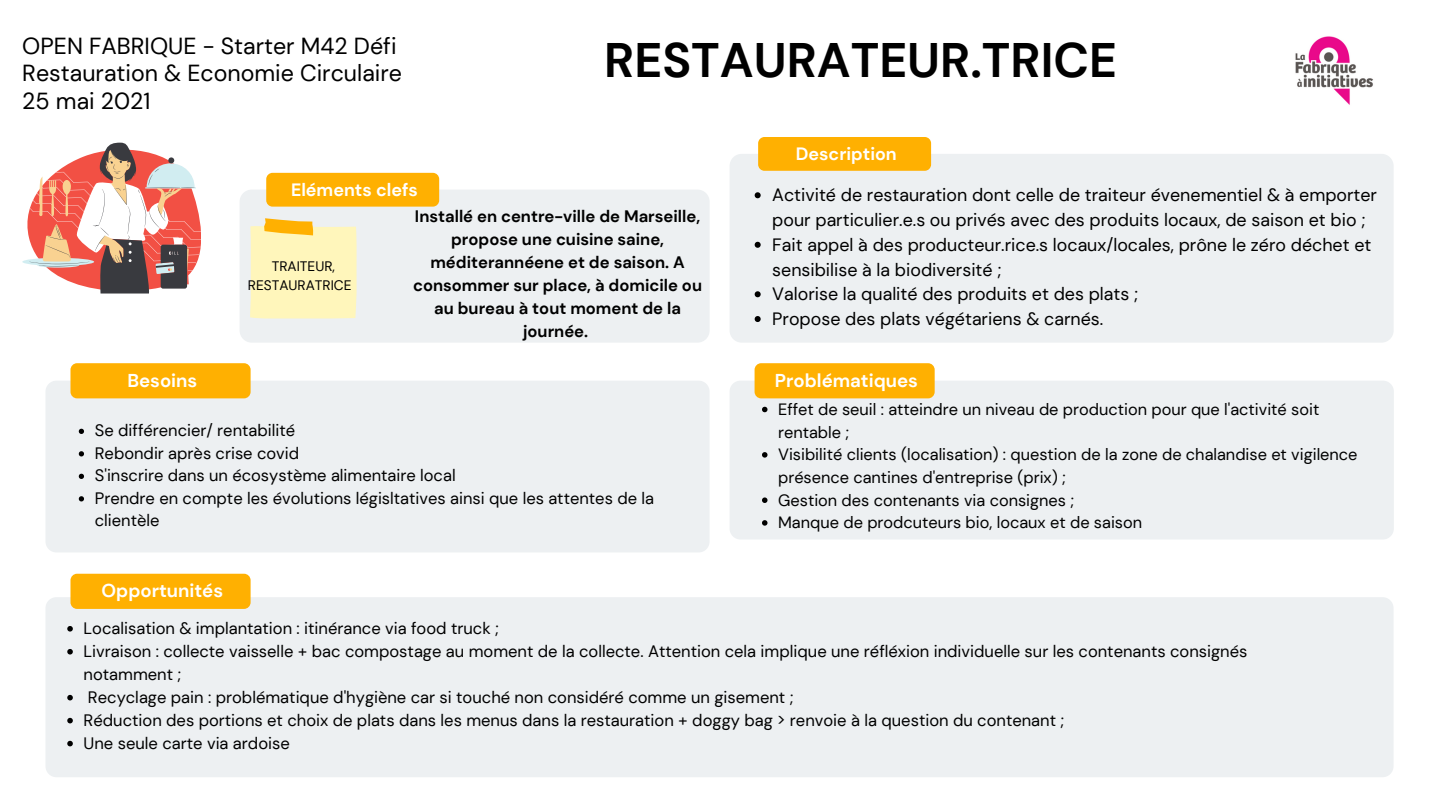
<style>
.page{position:relative;width:1440px;height:810px;background:#fff}
.page>*{position:absolute;margin:0;border:0;box-sizing:border-box;transform-origin:0 0}
.t1{font:700 48.4px "DM Sans";color:#000}
.t2{font:23.2px/27.6px "DM Sans";color:#000}
.t3{font:700 18.6px "DM Sans";color:#fff}
.t4{font:700 17.9px "DM Sans";color:#fff}
.t5{font:17.8px/24.8px "DM Sans";color:#000}
.t6{font:16.6px/23px "DM Sans";color:#000}
.t7{font:700 16.6px/23px "DM Sans";color:#000;text-align:center}
.t8{font:16.5px/22.5px "DM Sans";color:#000}
.t9{font:16.4px/22.7px "DM Sans";color:#000}
.t10{font:13.7px/19.2px "DM Sans";color:#000;text-align:center}
</style>
<div class="page">
<div style="left:240px;top:190px;width:470px;height:153px;background:#edf0f2;border-radius:12px"></div>
<div style="left:730px;top:154px;width:664px;height:189px;background:#edf0f2;border-radius:12px"></div>
<div style="left:45px;top:381px;width:665px;height:171px;background:#edf0f2;border-radius:11px"></div>
<div style="left:45px;top:597px;width:1349px;height:180px;background:#edf0f2;border-radius:11px"></div>
<div style="left:730px;top:381px;width:664px;height:159px;background:#edf0f2;border-radius:11px"></div>
<div style="left:266px;top:173px;width:173px;height:34px;background:#ffb001;border-radius:6px"></div>
<div style="left:71px;top:363px;width:180px;height:35px;background:#ffb001;border-radius:7px"></div>
<div style="left:71px;top:574px;width:180px;height:35px;background:#ffb001;border-radius:7px"></div>
<div style="left:755px;top:363px;width:180px;height:35px;background:#ffb001;border-radius:7px"></div>
<div style="left:758px;top:137px;width:173px;height:34px;background:#ffb001;border-radius:6px"></div>
<svg style="left:250px;top:218px;width:107px;height:101px"></svg>
<svg style="left:22px;top:143px;width:179px;height:150px"></svg>
<svg style="left:755px;top:192px;width:6px;height:6px"></svg>
<svg style="left:755px;top:242px;width:6px;height:6px"></svg>
<svg style="left:755px;top:291px;width:6px;height:6px"></svg>
<svg style="left:755px;top:316px;width:6px;height:6px"></svg>
<img style="left:1295px;top:36px;width:78px;height:69px">
<svg style="left:79px;top:429px;width:5px;height:5px"></svg>
<svg style="left:79px;top:451px;width:5px;height:5px"></svg>
<svg style="left:79px;top:474px;width:5px;height:5px"></svg>
<svg style="left:79px;top:496px;width:5px;height:5px"></svg>
<svg style="left:762px;top:407px;width:6px;height:5px"></svg>
<svg style="left:762px;top:452px;width:6px;height:6px"></svg>
<svg style="left:762px;top:497px;width:6px;height:6px"></svg>
<svg style="left:762px;top:520px;width:6px;height:6px"></svg>
<svg style="left:67px;top:626px;width:6px;height:6px"></svg>
<svg style="left:67px;top:649px;width:6px;height:6px"></svg>
<svg style="left:67px;top:695px;width:6px;height:5px"></svg>
<svg style="left:67px;top:718px;width:6px;height:5px"></svg>
<svg style="left:67px;top:741px;width:6px;height:5px"></svg>
<p class="t2" style="left:22px;top:32px;width:381px">OPEN FABRIQUE - Starter M42 Défi<br>Restauration &amp; Economie Circulaire</p>
<p class="t2" style="left:22px;top:87px;width:130px">25 mai 2021</p>
<p class="t1" style="left:604px;top:29px;width:514px">RESTAURATEUR.TRICE</p>
<p class="t4" style="left:796px;top:142px;width:102px">Description</p>
<p class="t4" style="left:291px;top:178px;width:128px">Eléments clefs</p>
<p class="t3" style="left:127px;top:368px;width:71px">Besoins</p>
<p class="t10" style="left:248px;top:256px;width:105px">TRAITEUR,<br>RESTAURATRICE</p>
<p class="t7" style="left:413px;top:205px;width:291px">Installé en centre-ville de Marseille, propose une cuisine saine, méditerannéene et de saison. A consommer sur place, à domicile ou au bureau à tout moment de la journée.</p>
<p class="t8" style="left:95px;top:419px;width:202px">Se différencier/ rentabilité</p>
<p class="t8" style="left:95px;top:442px;width:206px">Rebondir après crise covid</p>
<p class="t8" style="left:95px;top:464px;width:362px">S'inscrire dans un écosystème alimentaire local</p>
<p class="t8" style="left:95px;top:487px;width:561px">Prendre en compte les évolutions législtatives ainsi que les attentes de la clientèle</p>
<p class="t3" style="left:102px;top:579px;width:123px">Opportunités</p>
<p class="t5" style="left:772px;top:183px;width:606px">Activité de restauration dont celle de traiteur évenementiel &amp; à emporter pour particulier.e.s ou privés avec des produits locaux, de saison et bio ;</p>
<p class="t5" style="left:772px;top:232px;width:601px">Fait appel à des producteur.rice.s locaux/locales, prône le zéro déchet et sensibilise à la biodiversité ;</p>
<p class="t5" style="left:772px;top:282px;width:367px">Valorise la qualité des produits et des plats ;</p>
<p class="t5" style="left:772px;top:307px;width:333px">Propose des plats végétariens &amp; carnés.</p>
<p class="t3" style="left:775px;top:368px;width:145px">Problématiques</p>
<p class="t9" style="left:778px;top:398px;width:543px">Effet de seuil : atteindre un niveau de production pour que l'activité soit rentable ;</p>
<p class="t9" style="left:778px;top:443px;width:581px">Visibilité clients (localisation) : question de la zone de chalandise et vigilence présence cantines d'entreprise (prix) ;</p>
<p class="t9" style="left:778px;top:489px;width:297px">Gestion des contenants via consignes ;</p>
<p class="t9" style="left:778px;top:511px;width:366px">Manque de prodcuteurs bio, locaux et de saison</p>
<p class="t6" style="left:84px;top:617px;width:417px">Localisation &amp; implantation : itinérance via food truck ;</p>
<p class="t6" style="left:84px;top:640px;width:1165px">Livraison : collecte vaisselle + bac compostage au moment de la collecte. Attention cela implique une réfléxion individuelle sur les contenants consignés notamment ;</p>
<p class="t6" style="left:88px;top:686px;width:707px">Recyclage pain : problématique d'hygiène car si touché non considéré comme un gisement ;</p>
<p class="t6" style="left:84px;top:709px;width:982px">Réduction des portions et choix de plats dans les menus dans la restauration + doggy bag &gt; renvoie à la question du contenant ;</p>
<p class="t6" style="left:84px;top:732px;width:208px">Une seule carte via ardoise</p>
</div>
